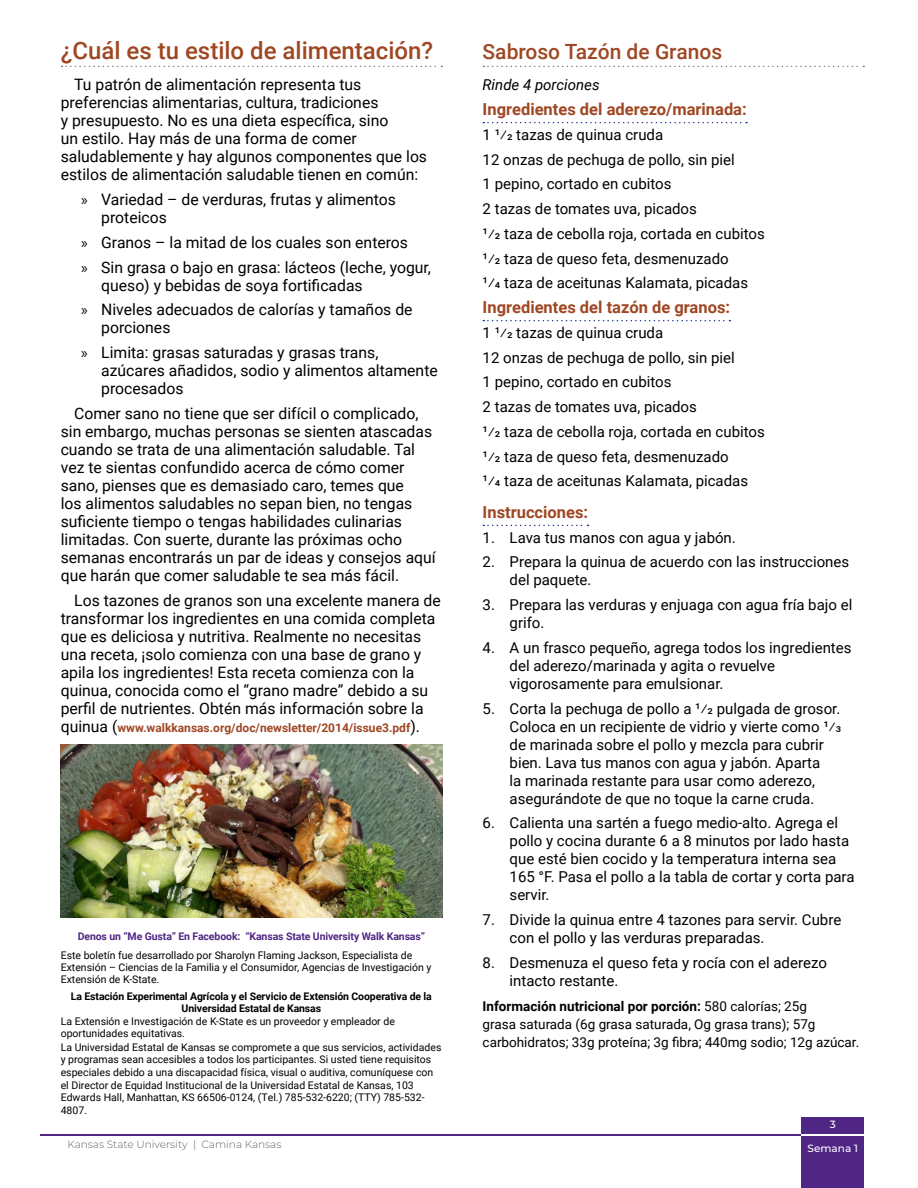
<style>
.page{position:relative;width:918px;height:1188px;background:#fff}
.page>*{position:absolute;margin:0;border:0;box-sizing:border-box;transform-origin:0 0}
.Headings{font:500 24px "Roboto";color:#9f4723}
.Headings-2{font:500 21px "Roboto";color:#9f4723}
.Subhead{font:700 16.5px "Roboto";color:#9f4723}
.Body{font:15.75px/18px "Roboto";color:#000}
.Recipe_Text{font:15px/18px "Roboto";color:#000}
.Recipe_Text-2{font:italic 15px "Roboto";color:#000}
.Recipe_Text-3{font:13.5px/18px "Roboto";color:#000}
.Body-2{font:700 12px "Roboto";color:#9f4723}
.Non-Disc_Stmnt{font:10.5px/12.6px "Roboto";color:#000}
.Non-Disc_Stmnt-2{font:700 10.5px/12.6px "Roboto";letter-spacing:-.01em;color:#000;text-align:center}
.Non-Disc_Stmnt-3{font:700 10.5px "Roboto";letter-spacing:-.01em;color:#4f2683}
.t1{font:300 10.5px "Montserrat";color:#636466}
.t2{font:500 10.5px "Montserrat";color:#fff}
.s1{font-family:"Myriad Pro"}
.s2{font-weight:400;font-size:15.75px;color:#000}
.s3{font-weight:700}
</style>
<div class="page">
<hr style="left:40px;top:1134px;width:762px;height:1px;background:#4f2683">
<div style="left:802px;top:1117px;width:62px;height:71px;background:#4f2683"></div>
<hr style="left:802px;top:1134px;width:62px;height:1px;background:#fff">
<svg style="left:483px;top:66px;width:381px;height:1px"></svg>
<svg style="left:483px;top:122px;width:264px;height:1px"></svg>
<svg style="left:483px;top:320px;width:247px;height:1px"></svg>
<svg style="left:483px;top:525px;width:105px;height:1px"></svg>
<img style="left:61px;top:744px;width:381px;height:173px">
<svg style="left:62px;top:66px;width:380px;height:1px"></svg>
<h1 class="Headings" style="left:61px;top:34px;width:374px">¿Cuál es tu estilo de alimentación?</h1>
<p class="Body" style="left:61px;top:75px;width:368px;text-indent:14px">Tu patrón de alimentación representa tus preferencias alimentarias, cultura, tradiciones<br>y presupuesto. No es una dieta específica, sino<br>un estilo. Hay más de una forma de comer saludablemente y hay algunos componentes que los estilos de alimentación saludable tienen en común:</p>
<p class="Body" style="left:101px;top:190px;width:296px;text-indent:-20px"><span class="s1">»</span> Variedad – de verduras, frutas y alimentos proteicos</p>
<p class="Body" style="left:81px;top:233px;width:329px"><span class="s1">»</span> Granos – la mitad de los cuales son enteros</p>
<p class="Body" style="left:101px;top:257px;width:331px;text-indent:-20px"><span class="s1">»</span> Sin grasa o bajo en grasa: lácteos (leche, yogur, queso) y bebidas de soya fortificadas</p>
<p class="Body" style="left:101px;top:300px;width:313px;text-indent:-20px"><span class="s1">»</span> Niveles adecuados de calorías y tamaños de porciones</p>
<p class="Body" style="left:101px;top:343px;width:338px;text-indent:-20px"><span class="s1">»</span> Limita: grasas saturadas y grasas trans, azúcares añadidos, sodio y alimentos altamente procesados</p>
<p class="Body" style="left:61px;top:404px;width:377px;text-indent:14px">Comer sano no tiene que ser difícil o complicado, sin embargo, muchas personas se sienten atascadas cuando se trata de una alimentación saludable. Tal vez te sientas confundido acerca de cómo comer sano, pienses que es demasiado caro, temes que<br>los alimentos saludables no sepan bien, no tengas suficiente tiempo o tengas habilidades culinarias limitadas. Con suerte, durante las próximas ocho semanas encontrarás un par de ideas y consejos aquí que harán que comer saludable te sea más fácil.</p>
<p class="Body" style="left:61px;top:590px;width:382px;text-indent:14px">Los tazones de granos son una excelente manera de transformar los ingredientes en una comida completa que es deliciosa y nutritiva. Realmente no necesitas una receta, ¡solo comienza con una base de grano y apila los ingredientes! Esta receta comienza con la quinua, conocida como el “grano madre” debido a su perfil de nutrientes. Obtén más información sobre la</p>
<p class="Body-2" style="left:61px;top:719px;width:361px"><span class="s2">quinua (</span>www.walkkansas.org/doc/newsletter/2014/issue3.pdf<span class="s2">).</span></p>
<p class="Non-Disc_Stmnt-3" style="left:78px;top:929px;width:349px">Denos un “Me Gusta” En Facebook: “Kansas State University Walk Kansas”</p>
<p class="Non-Disc_Stmnt" style="left:61px;top:948px;width:372px;line-height:12px">Este boletín fue desarrollado por Sharolyn Flaming Jackson, Especialista de<br>Extensión – Ciencias de la Familia y el Consumidor, Agencias de Investigación y<br>Extensión de K-State.</p>
<p class="Non-Disc_Stmnt-2" style="left:71px;top:989px;width:362px">La Estación Experimental Agrícola y el Servicio de Extensión Cooperativa de la<br>Universidad Estatal de Kansas</p>
<p class="Non-Disc_Stmnt" style="left:61px;top:1014px;width:336px">La Extensión e Investigación de K-State es un proveedor y empleador de oportunidades equitativas.</p>
<p class="Non-Disc_Stmnt" style="left:61px;top:1040px;width:382px">La Universidad Estatal de Kansas se compromete a que sus servicios, actividades y programas sean accesibles a todos los participantes. Si usted tiene requisitos especiales debido a una discapacidad física, visual o auditiva, comuníquese con el Director de Equidad Institucional de la Universidad Estatal de Kansas, 103<br>Edwards Hall, Manhattan, KS 66506-0124, (Tel.) 785-532-6220; (TTY) 785-532- 4807.</p>
<p class="t1" style="left:68px;top:1138px;width:215px">Kansas State University | Camina Kansas</p>
<h1 class="Headings-2" style="left:483px;top:37px;width:241px">Sabroso Tazón de Granos</h1>
<p class="Recipe_Text-2" style="left:483px;top:75px;width:118px">Rinde 4 porciones</p>
<h2 class="Subhead" style="left:483px;top:98px;width:266px">Ingredientes del aderezo/marinada:</h2>
<p class="Recipe_Text" style="left:483px;top:125px;width:182px">1 1/2 tazas de quinua cruda</p>
<p class="Recipe_Text" style="left:483px;top:150px;width:254px">12 onzas de pechuga de pollo, sin piel</p>
<p class="Recipe_Text" style="left:483px;top:175px;width:190px">1 pepino, cortado en cubitos</p>
<p class="Recipe_Text" style="left:483px;top:199px;width:216px">2 tazas de tomates uva, picados</p>
<p class="Recipe_Text" style="left:483px;top:224px;width:284px">1/2 taza de cebolla roja, cortada en cubitos</p>
<p class="Recipe_Text" style="left:483px;top:249px;width:248px">1/2 taza de queso feta, desmenuzado</p>
<p class="Recipe_Text" style="left:483px;top:274px;width:267px">1/4 taza de aceitunas Kalamata, picadas</p>
<h2 class="Subhead" style="left:483px;top:296px;width:249px">Ingredientes del tazón de granos:</h2>
<p class="Recipe_Text" style="left:483px;top:323px;width:182px">1 1/2 tazas de quinua cruda</p>
<p class="Recipe_Text" style="left:483px;top:348px;width:254px">12 onzas de pechuga de pollo, sin piel</p>
<p class="Recipe_Text" style="left:483px;top:373px;width:190px">1 pepino, cortado en cubitos</p>
<p class="Recipe_Text" style="left:483px;top:397px;width:216px">2 tazas de tomates uva, picados</p>
<p class="Recipe_Text" style="left:483px;top:422px;width:284px">1/2 taza de cebolla roja, cortada en cubitos</p>
<p class="Recipe_Text" style="left:483px;top:447px;width:248px">1/2 taza de queso feta, desmenuzado</p>
<p class="Recipe_Text" style="left:483px;top:472px;width:267px">1/4 taza de aceitunas Kalamata, picadas</p>
<h2 class="Subhead" style="left:483px;top:500px;width:107px">Instrucciones:</h2>
<p class="Recipe_Text" style="left:483px;top:528px;width:255px">1. Lava tus manos con agua y jabón.</p>
<p class="Recipe_Text" style="left:510px;top:553px;width:341px;text-indent:-27px">2. Prepara la quinua de acuerdo con las instrucciones del paquete.</p>
<p class="Recipe_Text" style="left:510px;top:595px;width:344px;text-indent:-27px">3. Prepara las verduras y enjuaga con agua fría bajo el grifo.</p>
<p class="Recipe_Text" style="left:510px;top:638px;width:343px;text-indent:-27px">4. A un frasco pequeño, agrega todos los ingredientes del aderezo/marinada y agita o revuelve vigorosamente para emulsionar.</p>
<p class="Recipe_Text" style="left:510px;top:699px;width:333px;text-indent:-27px">5. Corta la pechuga de pollo a 1/2 pulgada de grosor.<br>Coloca en un recipiente de vidrio y vierte como 1/3 de marinada sobre el pollo y mezcla para cubrir bien. Lava tus manos con agua y jabón. Aparta<br>la marinada restante para usar como aderezo, asegurándote de que no toque la carne cruda.</p>
<p class="Recipe_Text" style="left:510px;top:814px;width:346px;text-indent:-27px">6. Calienta una sartén a fuego medio-alto. Agrega el pollo y cocina durante 6 a 8 minutos por lado hasta que esté bien cocido y la temperatura interna sea 165 °F. Pasa el pollo a la tabla de cortar y corta para servir.</p>
<p class="Recipe_Text" style="left:510px;top:910px;width:333px;text-indent:-27px">7. Divide la quinua entre 4 tazones para servir. Cubre con el pollo y las verduras preparadas.</p>
<p class="Recipe_Text" style="left:510px;top:953px;width:319px;text-indent:-27px">8. Desmenuza el queso feta y rocía con el aderezo intacto restante.</p>
<p class="Recipe_Text-3" style="left:483px;top:996px;width:378px"><span class="s3">Información nutricional por porción:</span> 580 calorías; 25g<br>grasa saturada (6g grasa saturada, Og grasa trans); 57g carbohidratos; 33g proteína; 3g fibra; 440mg sodio; 12g azúcar.</p>
<p class="t2" style="left:830px;top:1117px;width:8px">3</p>
<p class="t2" style="left:808px;top:1141px;width:52px">Semana 1</p>
</div>
